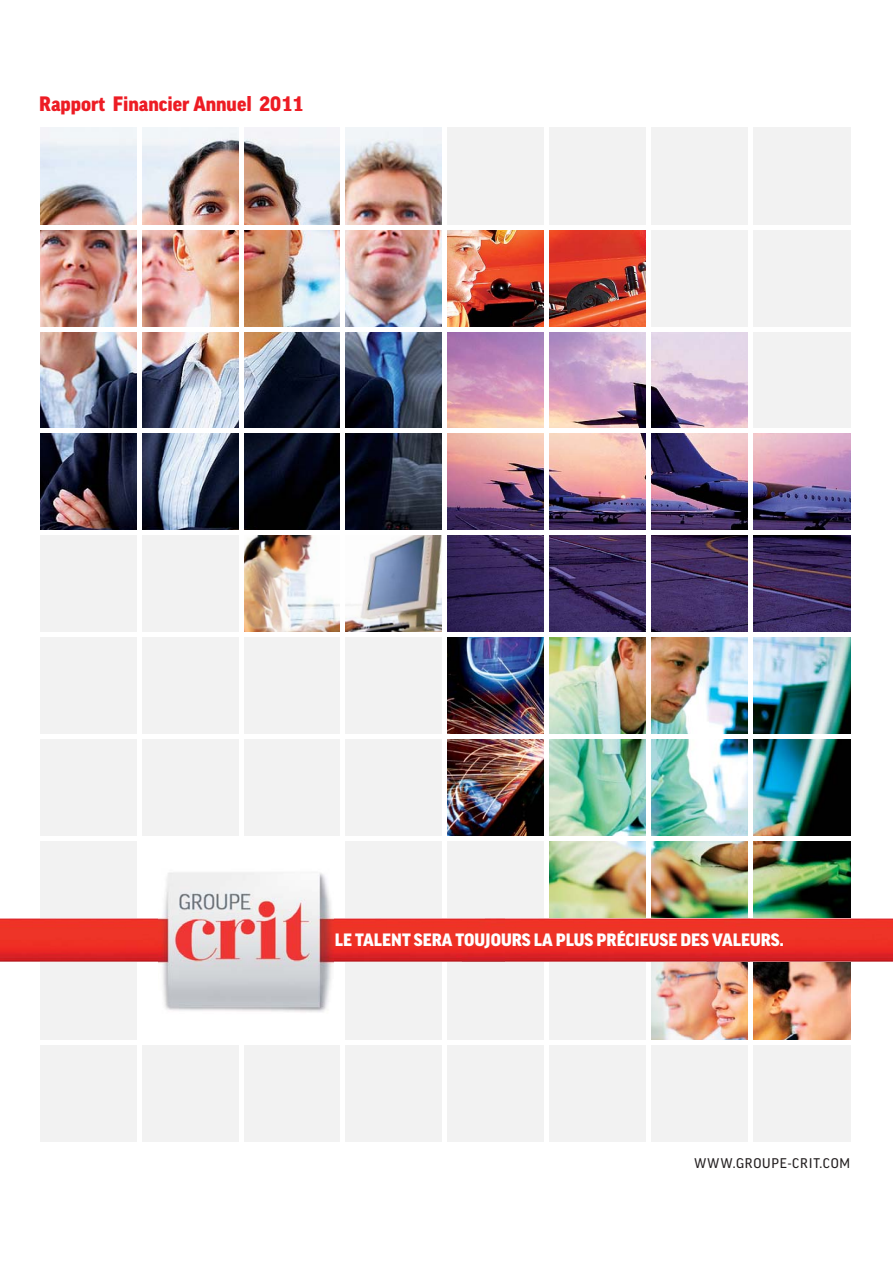
<style>
.page{position:relative;width:893px;height:1263px;background:#fff}
.page>*{position:absolute;margin:0;border:0;box-sizing:border-box;transform-origin:0 0}
.t1{font:900 20.1px "Good";color:#ed1c24}
.t2{font:900 17.25px "Good";color:#fff}
.t3{font:13.5px "Good";letter-spacing:.055em;color:#231f20}
</style>
<div class="page">
<div style="left:39px;top:127px;width:811px;height:1015px;background:#f2f2f2"></div>
<img style="left:243px;top:535px;width:200px;height:98px">
<img style="left:39px;top:127px;width:404px;height:404px">
<img style="left:447px;top:331px;width:301px;height:98px">
<img style="left:447px;top:433px;width:403px;height:200px">
<img style="left:447px;top:637px;width:98px;height:199px">
<img style="left:549px;top:637px;width:301px;height:282px">
<img style="left:651px;top:962px;width:199px;height:78px">
<div style="left:141px;top:840px;width:200px;height:200px;background:#fff"></div>
<img style="left:447px;top:229px;width:199px;height:98px">
<hr style="left:39px;top:225px;width:811px;height:4px;background:#fff">
<hr style="left:39px;top:327px;width:811px;height:4px;background:#fff">
<hr style="left:39px;top:429px;width:811px;height:4px;background:#fff">
<hr style="left:39px;top:531px;width:811px;height:4px;background:#fff">
<hr style="left:39px;top:633px;width:811px;height:4px;background:#fff">
<div style="left:39px;top:734px;width:811px;height:5px;background:#fff"></div>
<hr style="left:39px;top:836px;width:811px;height:4px;background:#fff">
<hr style="left:39px;top:1040px;width:811px;height:4px;background:#fff">
<hr style="left:239px;top:127px;width:4px;height:1015px;background:#fff">
<hr style="left:341px;top:127px;width:4px;height:1015px;background:#fff">
<hr style="left:443px;top:127px;width:4px;height:1015px;background:#fff">
<hr style="left:545px;top:127px;width:4px;height:1015px;background:#fff">
<div style="left:646px;top:127px;width:5px;height:1015px;background:#fff"></div>
<hr style="left:748px;top:127px;width:4px;height:1015px;background:#fff">
<hr style="left:137px;top:127px;width:4px;height:1015px;background:#fff">
<img style="left:0;top:919px;width:893px;height:43px">
<img style="left:158px;top:872px;width:175px;height:140px">
<p class="t1" style="left:39px;top:96px;width:265px">Rapport Financier Annuel 2011</p>
<p class="t2" style="left:335px;top:933px;width:450px">LE TALENT SERA TOUJOURS LA PLUS PRÉCIEUSE DES VALEURS.</p>
<p class="t3" style="left:694px;top:1158px;width:158px">WWW.GROUPE-CRIT.COM</p>
</div>
